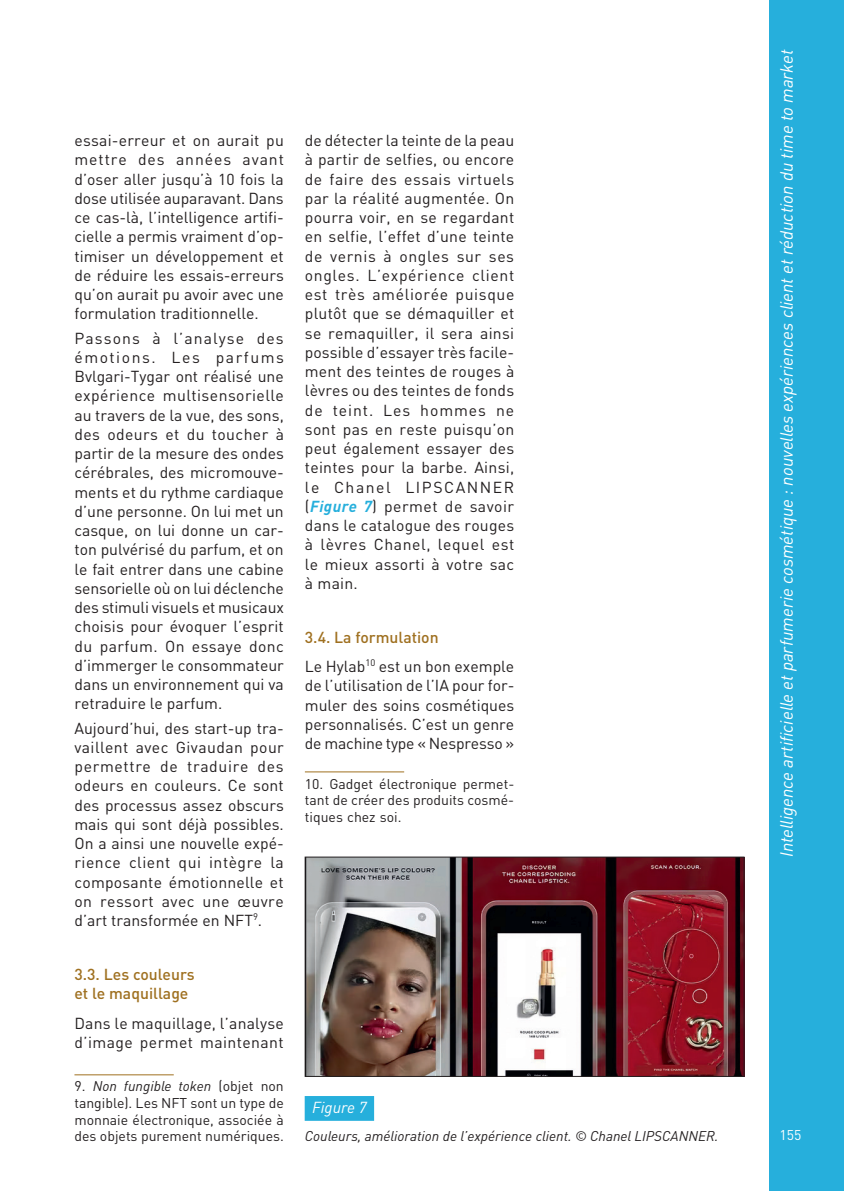
<style>
.page{position:relative;width:844px;height:1191px;background:#fff}
.page>*{position:absolute;margin:0;border:0;box-sizing:border-box;transform-origin:0 0}
.t1{font:italic 17.5px "DINOT";color:#fff}
.t2{font:15.75px/19.2px "DINOT";color:#231f20;text-align:justify}
.t3{font:500 15.75px/19.2px "DINOT";color:#9f7020}
.t4{font:italic 15.75px "DINOT";color:#fff}
.t5{font:14px/16.6px "DINOT";color:#231f20;text-align:justify}
.t6{font:italic 14px "DINOT";color:#231f20}
.t7{font:14px "DINOT";color:#fff}
.s1{font-style:italic}
.s2{font-weight:700;font-style:italic;color:#26afdc}
.s3{font-weight:500;color:#9f7020}
</style>
<div class="page">
<div style="left:769px;top:0;width:74px;height:1191px;background:#26afdc"></div>
<hr style="left:305px;top:771px;width:99px;height:1px;background:#9f7020">
<hr style="left:74px;top:1074px;width:100px;height:1px;background:#9f7020">
<div style="left:304px;top:1096px;width:70px;height:24px;background:#26afdc"></div>
<img style="left:306px;top:858px;width:436px;height:216px">
<div style="left:304px;top:856px;width:440px;height:220px;border:1px solid #231f20"></div>
<p class="t2" style="left:74px;top:130px;width:211px">essai-erreur et on aurait pu mettre des années avant d’oser aller jusqu’à 10 fois la dose utilisée auparavant. Dans ce cas-là, l’intelligence artifi&shy;cielle a permis vraiment d’op&shy;timiser un développement et de réduire les essais-erreurs qu’on aurait pu avoir avec une formulation traditionnelle.</p>
<p class="t2" style="left:74px;top:328px;width:211px">Passons à l’analyse des émotions. Les parfums Bvlgari-Tygar ont réalisé une expérience multisensorielle au travers de la vue, des sons, des odeurs et du toucher à partir de la mesure des ondes cérébrales, des micromouve&shy;ments et du rythme cardiaque d’une personne. On lui met un casque, on lui donne un car&shy;ton pulvérisé du parfum, et on le fait entrer dans une cabine sensorielle où on lui déclenche des stimuli visuels et musicaux choisis pour évoquer l’esprit du parfum. On essaye donc d’immerger le consommateur dans un environnement qui va retraduire le parfum.</p>
<p class="t2" style="left:74px;top:718px;width:211px">Aujourd’hui, des start-up tra&shy;vaillent avec Givaudan pour permettre de traduire des odeurs en couleurs. Ce sont des processus assez obscurs mais qui sont déjà possibles.<br>On a ainsi une nouvelle expé&shy;rience client qui intègre la composante émotionnelle et on ressort avec une œuvre d’art transformée en NFT<sup>9</sup>.</p>
<p class="t3" style="left:74px;top:964px;width:122px">3.3. Les couleurs et le maquillage</p>
<p class="t2" style="left:74px;top:1013px;width:211px">Dans le maquillage, l’analyse d’image permet maintenant</p>
<p class="t5" style="left:74px;top:1077px;width:211px">9. <span class="s1">Non fungible token</span> (objet non tangible). Les NFT sont un type de monnaie électronique, associée à des objets purement numériques.</p>
<p class="t2" style="left:305px;top:130px;width:211px">de détecter la teinte de la peau à partir de selfies, ou encore de faire des essais virtuels par la réalité augmentée. On pourra voir, en se regardant en selfie, l’effet d’une teinte de vernis à ongles sur ses ongles. L’expérience client est très améliorée puisque plutôt que se démaquiller et se remaquiller, il sera ainsi possible d’essayer très facile&shy;ment des teintes de rouges à lèvres ou des teintes de fonds de teint. Les hommes ne sont pas en reste puisqu’on peut également essayer des teintes pour la barbe. Ainsi, le Chanel LIPSCANNER (<span class="s2">Figure 7</span>) permet de savoir dans le catalogue des rouges à lèvres Chanel, lequel est le mieux assorti à votre sac à main.</p>
<p class="t2" style="left:305px;top:622px;width:211px;line-height:29.2px"><span class="s3">3.4. La formulation<br></span>Le Hylab<sup>10</sup> est un bon exemple</p>
<p class="t2" style="left:305px;top:676px;width:211px">de l’utilisation de l’IA pour for&shy;muler des soins cosmétiques personnalisés. C’est un genre de machine type « Nespresso »</p>
<p class="t5" style="left:305px;top:775px;width:211px">10. Gadget électronique permet&shy;tant de créer des produits cosmé&shy;tiques chez soi.</p>
<p class="t4" style="left:312px;top:1098px;width:56px">Figure 7</p>
<p class="t6" style="left:304px;top:1127px;width:415px">Couleurs, amélioration de l’expérience client. © Chanel LIPSCANNER.</p>
<p class="t1" style="left:775px;top:857px;width:809px;rotate:-90deg">Intelligence artificielle et parfumerie cosmétique : nouvelles expériences client et réduction du time to market</p>
<p class="t7" style="left:779px;top:1125px;width:23px">155</p>
</div>
